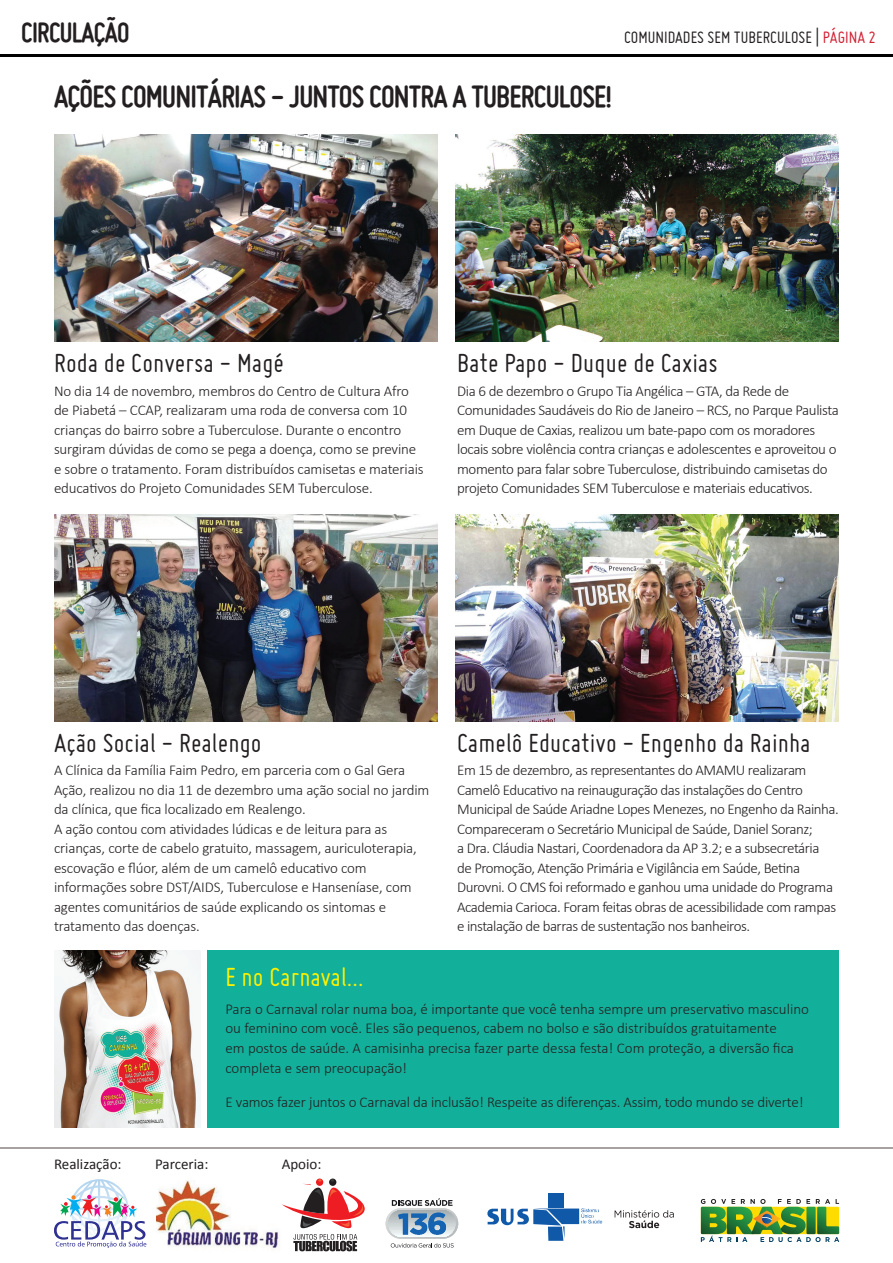
<style>
.page{position:relative;width:893px;height:1263px;background:#fff}
.page>*{position:absolute;margin:0;border:0;box-sizing:border-box;transform-origin:0 0}
.t1{font:700 33px "Miso";letter-spacing:-.025em;color:#231f20}
.t2{font:700 30px "Miso";letter-spacing:-.025em;color:#231f20}
.t3{font:28.5px "Miso";letter-spacing:.005em;color:#231f20}
.t4{font:28.5px "Miso";letter-spacing:.005em;color:#fff101}
.t5{font:18px "Miso";color:#231f20}
.t6{font:300 15px/19.5px "Calibri";letter-spacing:-.02em;color:#231f20}
.t7{font:300 15px/19.5px "Calibri";color:#231f20}
.t8{font:15px "Calibri";color:#231f20}
.s1{color:#d12233}
</style>
<div class="page">
<hr style="left:0;top:1147px;width:893px;height:1px;background:#a7a2a0">
<hr style="left:0;top:54px;width:893px;height:3px;background:#000">
<svg style="left:54px;top:1179px;width:92px;height:69px"></svg>
<img style="left:156px;top:1180px;width:141px;height:72px">
<svg style="left:701px;top:1199px;width:138px;height:43px"></svg>
<svg style="left:282px;top:1178px;width:83px;height:73px"></svg>
<svg style="left:615px;top:1210px;width:59px;height:18px"></svg>
<div style="left:548px;top:1193px;width:15px;height:14px;background:#1059a9"></div>
<svg style="left:487px;top:1208px;width:115px;height:33px"></svg>
<svg style="left:386px;top:1198px;width:72px;height:49px"></svg>
<img style="left:55px;top:135px;width:382px;height:207px">
<img style="left:456px;top:135px;width:382px;height:207px">
<img style="left:55px;top:514px;width:382px;height:207px">
<img style="left:456px;top:514px;width:382px;height:207px">
<div style="left:208px;top:950px;width:631px;height:178px;background:#12b09b"></div>
<img style="left:54px;top:950px;width:147px;height:178px">
<h2 class="t2" style="left:21px;top:15px;width:110px">CIRCULAÇÃO</h2>
<p class="t5" style="left:624px;top:27px;width:254px">COMUNIDADES SEM TUBERCULOSE | <span class="s1">PÁGINA 2</span></p>
<h1 class="t1" style="left:54px;top:78px;width:560px">AÇÕES COMUNITÁRIAS - JUNTOS CONTRA A TUBERCULOSE!</h1>
<h3 class="t3" style="left:54px;top:347px;width:231px">Roda de Conversa - Magé</h3>
<p class="t6" style="left:54px;top:381px;width:371px">No dia 14 de novembro, membros do Centro de Cultura Afro de Piabetá – CCAP, realizaram uma roda de conversa com 10 crianças do bairro sobre a Tuberculose. Durante o encontro surgiram dúvidas de como se pega a doença, como se previne e sobre o tratamento. Foram distribuídos camisetas e materiais educativos do Projeto Comunidades SEM Tuberculose.</p>
<h3 class="t3" style="left:457px;top:347px;width:262px">Bate Papo - Duque de Caxias</h3>
<p class="t6" style="left:457px;top:381px;width:383px">Dia 6 de dezembro o Grupo Tia Angélica – GTA, da Rede de Comunidades Saudáveis do Rio de Janeiro – RCS, no Parque Paulista em Duque de Caxias, realizou um bate-papo com os moradores locais sobre violência contra crianças e adolescentes e aproveitou o momento para falar sobre Tuberculose, distribuindo camisetas do projeto Comunidades SEM Tuberculose e materiais educativos.</p>
<h3 class="t3" style="left:54px;top:727px;width:209px">Ação Social - Realengo</h3>
<h3 class="t3" style="left:457px;top:727px;width:355px">Camelô Educativo - Engenho da Rainha</h3>
<p class="t6" style="left:54px;top:760px;width:377px">A Clínica da Família Faim Pedro, em parceria com o Gal Gera Ação, realizou no dia 11 de dezembro uma ação social no jardim da clínica, que fica localizado em Realengo.<br>A ação contou com atividades lúdicas e de leitura para as crianças, corte de cabelo gratuito, massagem, auriculoterapia, escovação e flúor, além de um camelô educativo com informações sobre DST/AIDS, Tuberculose e Hanseníase, com agentes comunitários de saúde explicando os sintomas e tratamento das doenças.</p>
<h3 class="t4" style="left:225px;top:961px;width:140px">E no Carnaval...</h3>
<p class="t6" style="left:457px;top:760px;width:383px">Em 15 de dezembro, as representantes do AMAMU realizaram Camelô Educativo na reinauguração das instalações do Centro Municipal de Saúde Ariadne Lopes Menezes, no Engenho da Rainha.<br>Compareceram o Secretário Municipal de Saúde, Daniel Soranz;<br>a Dra. Cláudia Nastari, Coordenadora da AP 3.2; e a subsecretária<br>de Promoção, Atenção Primária e Vigilância em Saúde, Betina Durovni. O CMS foi reformado e ganhou uma unidade do Programa Academia Carioca. Foram feitas obras de acessibilidade com rampas e instalação de barras de sustentação nos banheiros.</p>
<p class="t7" style="left:225px;top:999px;width:585px">Para o Carnaval rolar numa boa, é importante que você tenha sempre um preservativo masculino ou feminino com você. Eles são pequenos, cabem no bolso e são distribuídos gratuitamente<br>em postos de saúde. A camisinha precisa fazer parte dessa festa! Com proteção, a diversão fica completa e sem preocupação!</p>
<p class="t6" style="left:225px;top:1092px;width:580px">E vamos fazer juntos o Carnaval da inclusão! Respeite as diferenças. Assim, todo mundo se diverte!</p>
<p class="t8" style="left:54px;top:1154px;width:69px">Realização:</p>
<p class="t8" style="left:155px;top:1154px;width:55px">Parceria:</p>
<p class="t8" style="left:282px;top:1154px;width:41px">Apoio:</p>
</div>
